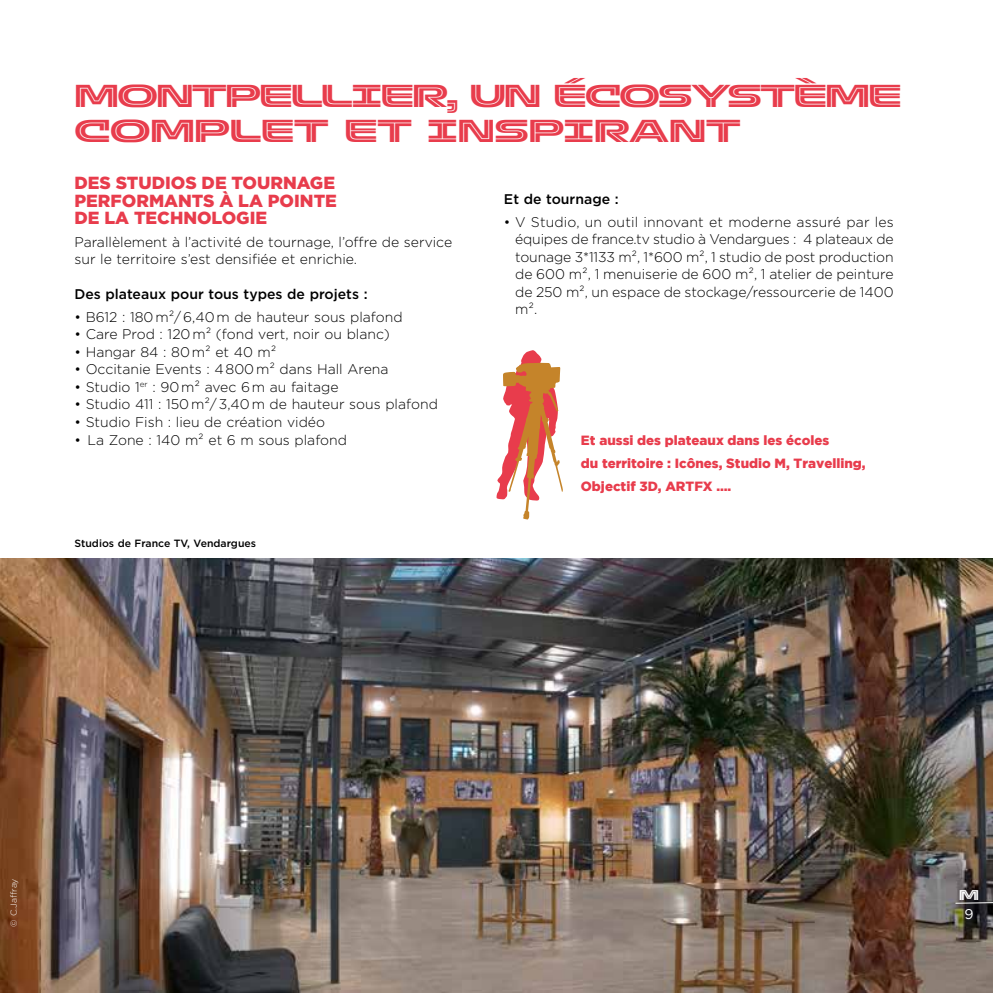
<style>
.page{position:relative;width:993px;height:993px;background:#fff}
.page>*{position:absolute;margin:0;border:0;box-sizing:border-box;transform-origin:0 0}
.t1{font:800 31.5px/35px "Shader Inline";letter-spacing:-.04em;color:#e83c4c}
.t2{font:900 17.5px/17.5px "Gotham";color:#e83c4c;text-align:justify}
.t3{font:300 14px/17.5px "Gotham";color:#000}
.t4{font:500 14px "Gotham";color:#000}
.t5{font:14px "Gotham";color:#fff}
.t6{font:800 14px "Shader Inline";color:#fff}
.t7{font:900 13.3px/22.9px "Gotham";color:#e83c4c}
.t8{font:500 10.5px "Gotham";color:#000}
.t9{font:300 8.75px "Gotham";letter-spacing:-.01em;color:#fff}
</style>
<div class="page">
<img style="left:0;top:558px;width:992px;height:434px">
<svg style="left:496px;top:350px;width:67px;height:169px"></svg>
<svg style="left:954px;top:901px;width:38px;height:2px"></svg>
<h1 class="t1" style="left:74px;top:78px;width:828px">MONTPELLIER, UN ÉCOSYSTÈME<br>COMPLET ET INSPIRANT</h1>
<p class="t2" style="left:74px;top:174px;width:264px">DES STUDIOS DE TOURNAGE PERFORMANTS À LA POINTE DE LA TECHNOLOGIE</p>
<p class="t3" style="left:74px;top:233px;width:379px">Parallèlement à l’activité de tournage, l’offre de service sur le territoire s’est densifiée et enrichie.</p>
<p class="t4" style="left:74px;top:285px;width:294px">Des plateaux pour tous types de projets :</p>
<p class="t3" style="left:74px;top:308px;width:329px">• B612 : 180 m²/ 6,40m de hauteur sous plafond</p>
<p class="t3" style="left:74px;top:325px;width:317px">• Care Prod : 120m² (fond vert, noir ou blanc)</p>
<p class="t3" style="left:74px;top:343px;width:203px">• Hangar 84 : 80m² et 40 m²</p>
<p class="t3" style="left:74px;top:360px;width:315px">• Occitanie Events : 4 800m² dans Hall Arena</p>
<p class="t3" style="left:74px;top:378px;width:265px">• Studio 1<sup>er</sup> : 90 m² avec 6m au faitage</p>
<p class="t3" style="left:74px;top:395px;width:365px">• Studio 411 : 150 m²/ 3,40m de hauteur sous plafond</p>
<p class="t3" style="left:74px;top:413px;width:252px">• Studio Fish : lieu de création vidéo</p>
<p class="t3" style="left:74px;top:430px;width:274px">• La Zone : 140 m² et 6 m sous plafond</p>
<p class="t8" style="left:74px;top:536px;width:183px">Studios de France TV, Vendargues</p>
<p class="t4" style="left:504px;top:190px;width:116px">Et de tournage :</p>
<p class="t3" style="left:515px;top:212px;width:380px;text-align:justify;text-indent:-11px">• V Studio, un outil innovant et moderne assuré par les équipes de france.tv studio à Vendargues : 4 plateaux de tounage 3*1133 m², 1*600 m², 1 studio de post production de 600 m², 1 menuiserie de 600 m², 1 atelier de peinture de 250 m², un espace de stockage/ressourcerie de 1400 m².</p>
<p class="t7" style="left:580px;top:428px;width:286px">Et aussi des plateaux dans les écoles<br>du territoire : Icônes, Studio M, Travelling,<br>Objectif 3D, ARTFX ….</p>
<p class="t9" style="left:8px;top:926px;width:50px;rotate:-90deg">© C.Jaffray</p>
<p class="t6" style="left:958px;top:885px;width:21px">M</p>
<p class="t5" style="left:964px;top:904px;width:11px">9</p>
</div>
